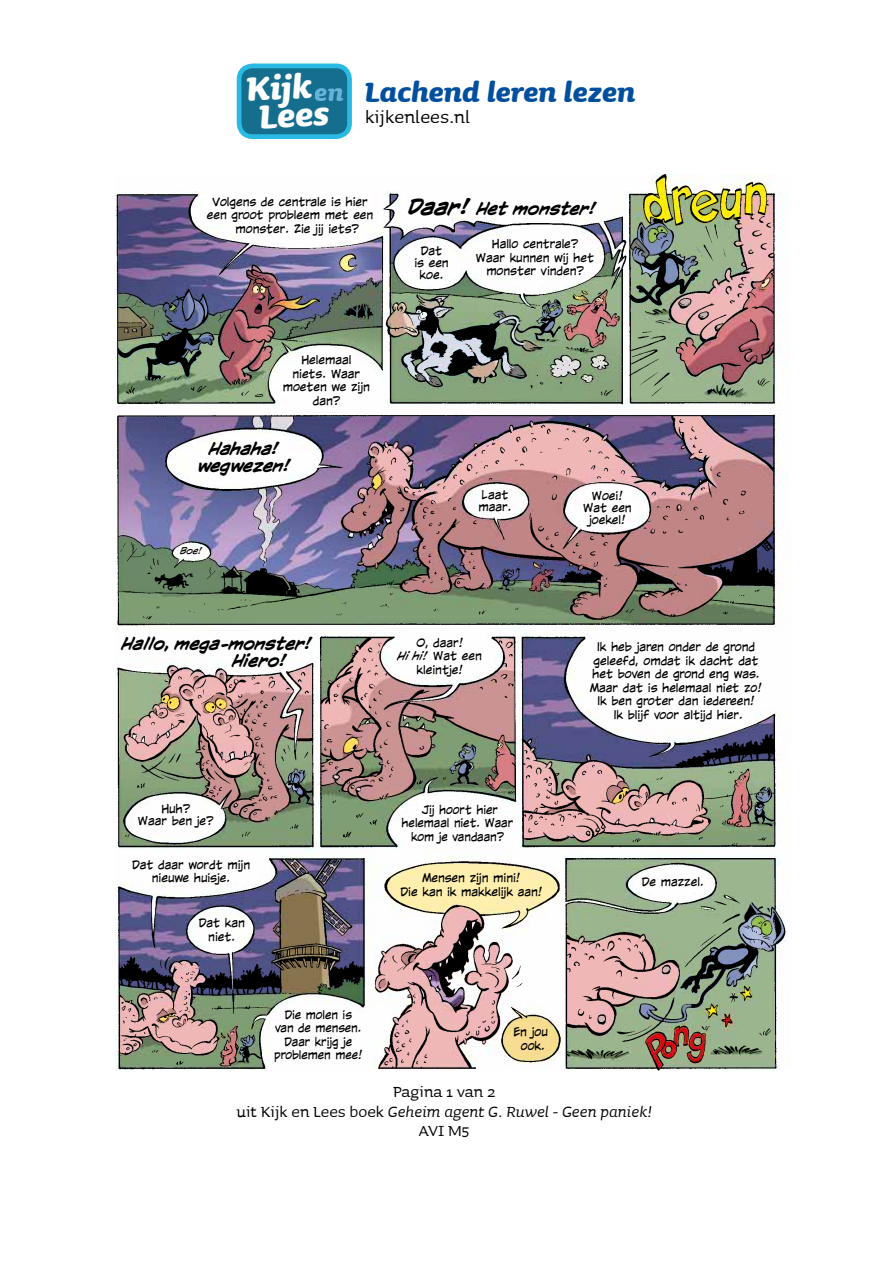
<style>
.page{position:relative;width:893px;height:1263px;background:#fff}
.page>*{position:absolute;margin:0;border:0;box-sizing:border-box;transform-origin:0 0}
.t1{font:italic 700 42.6px "Sauna";color:#fff}
.t2{font:italic 700 35.25px "Sauna";color:#004f9f}
.t3{font:22.5px "Sauna";color:#000}
.t4{font:19.5px/19.5px "Sauna";color:#000;text-align:center}
.t5{font:italic 700 15px/16.5px "CC Wild Words Lower";color:#000;text-align:center}
.t6{font:11.25px/13.5px "CC Wild Words Lower";color:#000;text-align:center}
.t7{font:italic 9px "CC Wild Words Lower";color:#000}
.s1{font-size:30.6px;color:#7bc6ef}
.s2{font-size:19.5px}
.s3{font-style:italic}
</style>
<div class="page">
<img style="left:115px;top:174px;width:673px;height:896px">
<div style="left:239px;top:66px;width:111px;height:71px;background:#156e8d;border-radius:14px"></div>
<div style="left:237px;top:64px;width:115px;height:75px;border:5px solid #28bae3;border-radius:14px"></div>
<h1 class="t1" style="left:245px;top:63px;width:67px;rotate:-3deg">Kijk</h1>
<h2 class="t2" style="left:315px;top:70px;width:322px"><span class="s1">en</span> Lachend leren lezen</h2>
<h3 class="t3" style="left:365px;top:103px;width:107px">kijkenlees.nl</h3>
<h1 class="t1" style="left:258px;top:90px;width:72px;rotate:-3deg">Lees</h1>
<p class="t6" style="left:212px;top:195px;width:157px">Volgens de centrale is hier</p>
<p class="t6" style="left:207px;top:209px;width:168px">een groot probleem met een</p>
<p class="t6" style="left:236px;top:222px;width:125px">monster. Zie jij iets?</p>
<p class="t6" style="left:283px;top:354px;width:89px">Helemaal<br>niets. Waar moeten we zijn dan?</p>
<h3 class="t5" style="left:198px;top:441px;width:95px">Hahaha! wegwezen!</h3>
<p class="t7" style="left:180px;top:546px;width:24px">Boe!</p>
<h3 class="t5" style="left:409px;top:201px;width:190px"><span class="s2">Daar!</span> Het monster!</h3>
<p class="t6" style="left:414px;top:246px;width:36px;line-height:12px">Dat<br>is een koe.</p>
<p class="t6" style="left:476px;top:238px;width:120px">Hallo centrale?<br>Waar kunnen wij het monster vinden?</p>
<p class="t6" style="left:478px;top:490px;width:35px;line-height:12px;text-align:left">Laat maar.</p>
<p class="t6" style="left:583px;top:490px;width:50px;line-height:12px">Woei!<br>Wat een joekel!</p>
<h3 class="t5" style="left:233px;top:636px;width:82px;text-align:left;text-indent:-110px">Hallo, mega-monster!<br>Hiero!</h3>
<p class="t6" style="left:398px;top:637px;width:85px">O, daar!<br><span class="s3">Hi hi!</span> Wat een kleintje!</p>
<p class="t6" style="left:590px;top:641px;width:173px">Ik heb jaren onder de grond geleefd, omdat ik dacht dat het boven de grond eng was.<br>Maar dat is helemaal niet zo!<br>Ik ben groter dan iedereen!<br>Ik blijf voor altijd hier.</p>
<p class="t6" style="left:138px;top:803px;width:77px;line-height:12.5px">Huh?<br>Waar ben je?</p>
<p class="t6" style="left:132px;top:858px;width:119px">Dat daar wordt mijn nieuwe huisje.</p>
<p class="t6" style="left:199px;top:917px;width:48px">Dat kan niet.</p>
<p class="t6" style="left:274px;top:1009px;width:90px">Die molen is<br>van de mensen.<br>Daar krijg je problemen mee!</p>
<p class="t6" style="left:402px;top:803px;width:113px">Jij hoort hier helemaal niet. Waar kom je vandaan?</p>
<p class="t6" style="left:401px;top:872px;width:143px">Mensen zijn mini!<br>Die kan ik makkelijk aan!</p>
<p class="t6" style="left:513px;top:1026px;width:36px">En jou ook.</p>
<p class="t6" style="left:642px;top:876px;width:64px">De mazzel.</p>
<h3 class="t4" style="left:237px;top:1081px;width:417px">Pagina 1 van 2<br>uit Kijk en Lees boek <span class="s3">Geheim agent G. Ruwel - Geen paniek!<br></span>AVI M5</h3>
</div>
